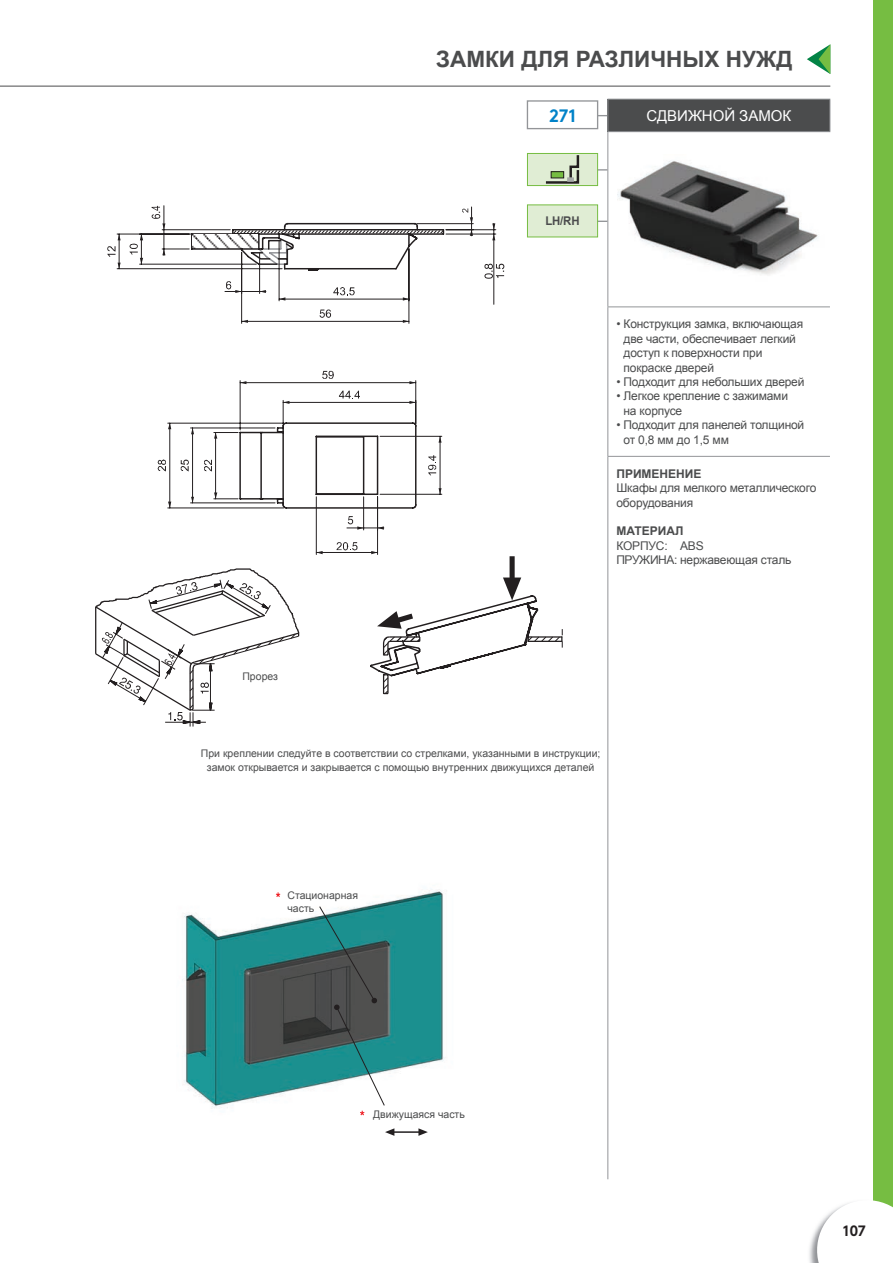
<style>
.page{position:relative;width:893px;height:1263px;background:#fff}
.page>*{position:absolute;margin:0;border:0;box-sizing:border-box;transform-origin:0 0}
.t1{font:700 22.5px "Arial";color:#4b4c4d}
.t2{font:700 18px "Brown Pro";color:#0082c8}
.t3{font:15px "Arial";color:#fff}
.t4{font:700 15px "Brown Pro";color:#231f20}
.t5{font:12px/14.4px "Arial";letter-spacing:-.015em;color:#4b4c4d}
.t6{font:700 12px "Arial";color:#4b4c4d;scale:.95 1}
.t7{font:10.5px/13.5px "Arial";color:#4b4c4d;text-align:center}
.s1{font-weight:700}
</style>
<div class="page">
<div style="left:873px;top:0;width:20px;height:1263px;background:#76bd42"></div>
<img style="left:809px;top:1239px;width:3px;height:24px">
<svg style="left:812px;top:1200px;width:81px;height:63px"></svg>
<svg style="left:807px;top:44px;width:23px;height:30px"></svg>
<hr style="left:0;top:86px;width:830px;height:1px;background:#4b4c4d">
<div style="left:527px;top:100px;width:71px;height:29px;border:1px solid #939598"></div>
<hr style="left:550px;top:169px;width:57px;height:2px;background:#939598">
<div style="left:527px;top:153px;width:71px;height:33px;background:#e0edd4;border:1px solid #76bd42"></div>
<svg style="left:543px;top:153px;width:37px;height:32px"></svg>
<div style="left:551px;top:172px;width:13px;height:6px;background:#76bd42"></div>
<div style="left:551px;top:172px;width:13px;height:6px;border:1px solid #231f20"></div>
<img style="left:182px;top:890px;width:263px;height:245px">
<svg style="left:385px;top:1128px;width:9px;height:8px"></svg>
<svg style="left:418px;top:1128px;width:10px;height:8px"></svg>
<hr style="left:394px;top:1131px;width:25px;height:2px;background:#231f20">
<svg style="left:276px;top:892px;width:4px;height:5px"></svg>
<svg style="left:318px;top:905px;width:67px;height:210px"></svg>
<img style="left:617px;top:161px;width:201px;height:114px">
<hr style="left:550px;top:221px;width:57px;height:1px;background:#939598">
<div style="left:527px;top:204px;width:71px;height:33px;background:#e0edd4;border:1px solid #76bd42"></div>
<svg style="left:378px;top:526px;width:6px;height:4px"></svg>
<hr style="left:192px;top:428px;width:1px;height:75px;background:#231f20">
<hr style="left:191px;top:428px;width:84px;height:1px;background:#231f20">
<hr style="left:191px;top:502px;width:84px;height:1px;background:#231f20">
<hr style="left:169px;top:423px;width:1px;height:85px;background:#231f20">
<hr style="left:168px;top:423px;width:116px;height:1px;background:#231f20">
<hr style="left:168px;top:508px;width:116px;height:1px;background:#231f20">
<hr style="left:316px;top:552px;width:62px;height:1px;background:#231f20">
<hr style="left:377px;top:497px;width:1px;height:57px;background:#231f20">
<hr style="left:316px;top:497px;width:1px;height:57px;background:#231f20">
<hr style="left:347px;top:528px;width:37px;height:1px;background:#231f20">
<hr style="left:363px;top:497px;width:1px;height:33px;background:#231f20">
<hr style="left:240px;top:382px;width:176px;height:1px;background:#231f20">
<hr style="left:240px;top:381px;width:1px;height:49px;background:#231f20">
<hr style="left:415px;top:381px;width:1px;height:43px;background:#231f20">
<hr style="left:440px;top:436px;width:1px;height:58px;background:#231f20">
<hr style="left:380px;top:436px;width:62px;height:1px;background:#231f20">
<hr style="left:380px;top:494px;width:62px;height:1px;background:#231f20">
<svg style="left:181px;top:459px;width:8px;height:12px"></svg>
<svg style="left:158px;top:459px;width:8px;height:12px"></svg>
<svg style="left:336px;top:542px;width:21px;height:8px"></svg>
<svg style="left:348px;top:516px;width:16px;height:14px"></svg>
<svg style="left:322px;top:371px;width:12px;height:8px"></svg>
<svg style="left:204px;top:391px;width:213px;height:118px"></svg>
<svg style="left:428px;top:455px;width:8px;height:20px"></svg>
<svg style="left:95px;top:568px;width:205px;height:158px"></svg>
<div style="left:510px;top:556px;width:5px;height:23px;background:#231f20"></div>
<svg style="left:370px;top:577px;width:193px;height:118px"></svg>
<svg style="left:403px;top:297px;width:6px;height:4px"></svg>
<svg style="left:492px;top:223px;width:3px;height:17px"></svg>
<hr style="left:225px;top:291px;width:41px;height:1px;background:#231f20">
<hr style="left:259px;top:252px;width:1px;height:41px;background:#231f20">
<hr style="left:119px;top:234px;width:1px;height:35px;background:#231f20">
<hr style="left:117px;top:234px;width:72px;height:1px;background:#231f20">
<hr style="left:117px;top:268px;width:165px;height:1px;background:#231f20">
<hr style="left:279px;top:299px;width:130px;height:1px;background:#231f20">
<hr style="left:279px;top:241px;width:1px;height:60px;background:#231f20">
<hr style="left:493px;top:223px;width:1px;height:81px;background:#231f20">
<hr style="left:446px;top:229px;width:50px;height:1px;background:#231f20">
<hr style="left:446px;top:234px;width:50px;height:1px;background:#231f20">
<hr style="left:242px;top:321px;width:167px;height:1px;background:#231f20">
<hr style="left:241px;top:252px;width:1px;height:71px;background:#231f20">
<hr style="left:409px;top:249px;width:1px;height:74px;background:#231f20">
<hr style="left:140px;top:264px;width:116px;height:1px;background:#231f20">
<svg style="left:226px;top:281px;width:13px;height:12px"></svg>
<svg style="left:107px;top:246px;width:9px;height:11px"></svg>
<svg style="left:333px;top:287px;width:22px;height:8px"></svg>
<svg style="left:319px;top:310px;width:12px;height:8px"></svg>
<svg style="left:130px;top:234px;width:13px;height:30px"></svg>
<svg style="left:484px;top:264px;width:20px;height:15px"></svg>
<svg style="left:151px;top:206px;width:322px;height:65px"></svg>
<div style="left:608px;top:99px;width:222px;height:33px;background:#4b4c4d"></div>
<hr style="left:607px;top:99px;width:223px;height:1px;background:#939598">
<hr style="left:830px;top:100px;width:1px;height:31px;background:#939598">
<hr style="left:607px;top:131px;width:223px;height:1px;background:#939598">
<hr style="left:607px;top:306px;width:223px;height:1px;background:#939598">
<hr style="left:607px;top:456px;width:223px;height:1px;background:#939598">
<hr style="left:607px;top:100px;width:1px;height:31px;background:#939598">
<hr style="left:607px;top:132px;width:1px;height:174px;background:#939598">
<hr style="left:607px;top:307px;width:1px;height:149px;background:#939598">
<hr style="left:607px;top:457px;width:1px;height:722px;background:#939598">
<p class="t1" style="left:436px;top:45px;width:358px">ЗАМКИ ДЛЯ РАЗЛИЧНЫХ НУЖД</p>
<p class="t2" style="left:549px;top:101px;width:28px">271</p>
<p class="t3" style="left:646px;top:106px;width:146px">СДВИЖНОЙ ЗАМОК</p>
<p class="t6" style="left:545px;top:213px;width:37px">LH/RH</p>
<p class="t5" style="left:623px;top:317px;width:181px;text-indent:-7px">• Конструкция замка, включающая две части, обеспечивает легкий доступ к поверхности при покраске дверей</p>
<p class="t5" style="left:616px;top:375px;width:190px">• Подходит для небольших дверей</p>
<p class="t5" style="left:623px;top:389px;width:166px;text-indent:-7px">• Легкое крепление с зажимами на корпусе</p>
<p class="t5" style="left:623px;top:418px;width:182px;text-indent:-7px">• Подходит для панелей толщиной от 0,8 мм до 1,5 мм</p>
<p class="t5" style="left:616px;top:467px;width:201px"><span class="s1">ПРИМЕНЕНИЕ<br></span>Шкафы для мелкого металлического оборудования</p>
<p class="t5" style="left:616px;top:524px;width:177px"><span class="s1">МАТЕРИАЛ<br></span>КОРПУС: ABS<br>ПРУЖИНА: нержавеющая сталь</p>
<p class="t7" style="left:242px;top:670px;width:37px">Прорез</p>
<p class="t7" style="left:201px;top:747px;width:401px">При креплении следуйте в соответствии со стрелками, указанными в инструкции; замок открывается и закрывается с помощью внутренних движущихся деталей</p>
<p class="t7" style="left:287px;top:888px;width:72px;text-align:left">Стационарная часть</p>
<p class="t7" style="left:373px;top:1108px;width:93px">Движущаяся часть</p>
<p class="t4" style="left:843px;top:1218px;width:25px">107</p>
</div>
